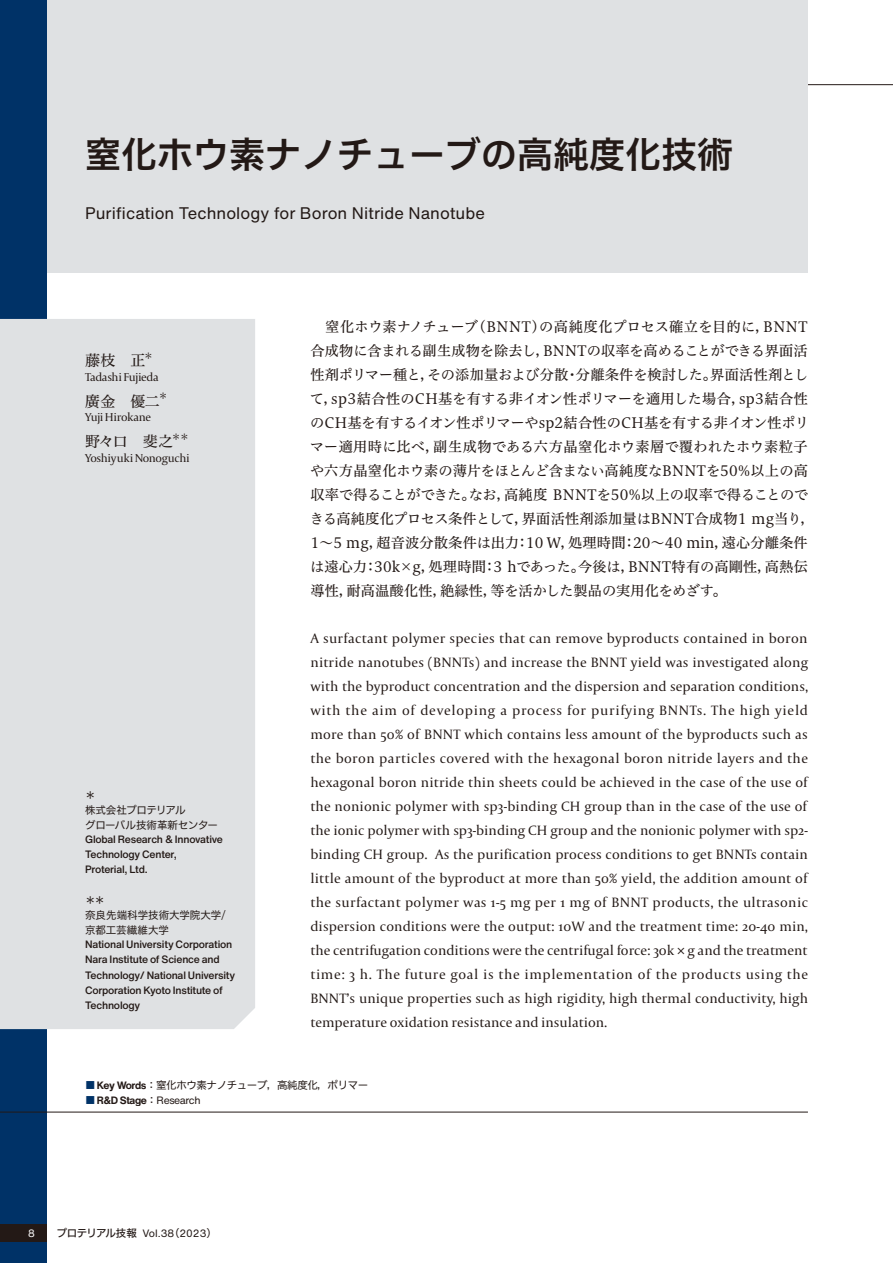
<style>
.page{position:relative;width:893px;height:1263px;background:#fff}
.page>*{position:absolute;margin:0;border:0;box-sizing:border-box;transform-origin:0 0}
.t1{font:36px "Hiragino UD Sans F Std N W6";color:#231916}
.t2{font:16.5px "Helvetica Now Text";color:#231916}
.t3{font:15px "Hiragino UD Serif Std N W4";letter-spacing:-.01em;color:#231916}
.t4{font:14.25px/24px "Capitolium 2";color:#231916;text-align:justify}
.t5{font:14.25px/24px "Hiragino UD Serif Std N W4";letter-spacing:.005em;color:#231916}
.t6{font:12px "Capitolium 2";letter-spacing:-.03em;color:#231916}
.t7{font:500 10.5px/15px "Helvetica Now Text";letter-spacing:-.02em;color:#231916}
.t8{font:10.5px "Hiragino UD Sans F Std N W4";letter-spacing:-.04em;color:#231916}
.t9{font:10.5px/15px "Hiragino UD Sans F Std N W4";letter-spacing:-.02em;color:#231916}
.t10{font:10.5px/15px "Hiragino UD Sans F Std N W4";letter-spacing:.005em;color:#231916}
.t11{font:10.5px "Helvetica Now Text";color:#231916}
.t12{font:700 10.5px "Helvetica Now Text";letter-spacing:-.04em;color:#231916}
.t13{font:10.5px "Helvetica Now Text";color:#fff}
.t14{font:8.7px "Hiragino UD Serif Std N W4";color:#231916}
.s1{font-family:"Hiragino UD Sans F Std N W3";color:#003267}
.s2{font-family:"Helvetica Now Text";font-weight:700}
.s3{font-family:"Hiragino UD Sans F Std N W3";font-weight:400;color:#003267}
.s4{font-family:"Hiragino UD Sans F Std N W4";font-weight:400}
.s5{font-weight:400}
.s6{font-family:"Hiragino UD Sans F Std N W5"}
.s7{font-family:"Hiragino UD Sans F Std N W4"}
</style>
<div class="page">
<div style="left:0;top:0;width:47px;height:1263px;background:#003267"></div>
<hr style="left:808px;top:84px;width:85px;height:1px;background:#231916">
<div style="left:0;top:0;width:808px;height:272px;background:#dfe1e3"></div>
<div style="left:0;top:0;width:47px;height:272px;background:#003267"></div>
<div style="left:0;top:319px;width:255px;height:710px;background:#dfe1e3"></div>
<hr style="left:0;top:1112px;width:808px;height:1px;background:#231916">
<div style="left:0;top:1225px;width:47px;height:17px;background:#231916"></div>
<h1 class="t1" style="left:85px;top:126px;width:649px">窒化ホウ素ナノチューブの高純度化技術</h1>
<p class="t2" style="left:85px;top:202px;width:401px">Purification Technology for Boron Nitride Nanotube</p>
<p class="t3" style="left:85px;top:349px;width:62px">藤枝　正</p>
<p class="t14" style="left:144px;top:349px;width:10px">＊</p>
<p class="t6" style="left:85px;top:369px;width:75px">Tadashi Fujieda</p>
<p class="t3" style="left:85px;top:390px;width:76px">廣金　優二</p>
<p class="t14" style="left:159px;top:389px;width:10px">＊</p>
<p class="t6" style="left:85px;top:410px;width:68px">Yuji Hirokane</p>
<p class="t3" style="left:85px;top:430px;width:90px">野々口　斐之</p>
<p class="t14" style="left:172px;top:430px;width:18px">＊＊</p>
<p class="t6" style="left:85px;top:450px;width:106px">Yoshiyuki Nonoguchi</p>
<p class="t9" style="left:85px;top:787px;width:135px">＊<br>株式会社プロテリアル<br>グローバル技術革新センター</p>
<p class="t7" style="left:85px;top:832px;width:139px">Global Research &amp; Innovative<br>Technology Center,<br>Proterial, Ltd.</p>
<p class="t10" style="left:85px;top:892px;width:142px">＊＊<br>奈良先端科学技術大学院大学/京都工芸繊維大学</p>
<p class="t7" style="left:85px;top:937px;width:152px">National University Corporation<br>Nara Institute of Science and<br>Technology/ National University<br>Corporation Kyoto Institute of<br>Technology</p>
<p class="t5" style="left:310px;top:314px;width:507px">　窒化ホウ素ナノチューブ（BNNT）の高純度化プロセス確立を目的に，BNNT合成物に含まれる副生成物を除去し，BNNTの収率を高めることができる界面活性剤ポリマー種と，その添加量および分散・分離条件を検討した。界面活性剤として，sp3結合性のCH基を有する非イオン性ポリマーを適用した場合，sp3結合性のCH基を有するイオン性ポリマーやsp2結合性のCH基を有する非イオン性ポリマー適用時に比べ，副生成物である六方晶窒化ホウ素層で覆われたホウ素粒子や六方晶窒化ホウ素の薄片をほとんど含まない高純度なBNNTを50%以上の高収率で得ることができた。なお，高純度 BNNTを50%以上の収率で得ることのできる高純度化プロセス条件として，界面活性剤添加量はBNNT合成物1 mg当り，1～5 mg，超音波分散条件は出力：10 W，処理時間：20～40 min，遠心分離条件は遠心力：30k×g，処理時間：3 hであった。今後は，BNNT特有の高剛性，高熱伝導性，耐高温酸化性，絶縁性，等を活かした製品の実用化をめざす。</p>
<p class="t4" style="left:310px;top:626px;width:499px">A surfactant polymer species that can remove byproducts contained in boron nitride nanotubes (BNNTs) and increase the BNNT yield was investigated along with the byproduct concentration and the dispersion and separation conditions, with the aim of developing a process for purifying BNNTs. The high yield more than 50% of BNNT which contains less amount of the byproducts such as the boron particles covered with the hexagonal boron nitride layers and the hexagonal boron nitride thin sheets could be achieved in the case of the use of the nonionic polymer with sp3-binding CH group than in the case of the use of the ionic polymer with sp3-binding CH group and the nonionic polymer with sp2- binding CH group. As the purification process conditions to get BNNTs contain little amount of the byproduct at more than 50% yield, the addition amount of the surfactant polymer was 1-5 mg per 1 mg of BNNT products, the ultrasonic dispersion conditions were the output: 10W and the treatment time: 20-40 min, the centrifugation conditions were the centrifugal force: 30k × g and the treatment time: 3 h. The future goal is the implementation of the products using the BNNT’s unique properties such as high rigidity, high thermal conductivity, high temperature oxidation resistance and insulation.</p>
<p class="t8" style="left:85px;top:1077px;width:285px"><span class="s1">■</span> <span class="s2">Key Words</span>：窒化ホウ素ナノチューブ，高純度化，ポリマー</p>
<p class="t12" style="left:85px;top:1093px;width:117px"><span class="s3">■</span> R&amp;D Stage<span class="s4">：</span><span class="s5">Research</span></p>
<p class="t13" style="left:28px;top:1226px;width:8px">8</p>
<p class="t11" style="left:57px;top:1226px;width:162px"><span class="s6">プロテリアル技報</span> Vol.38<span class="s7">（</span>2023<span class="s7">）</span></p>
</div>
